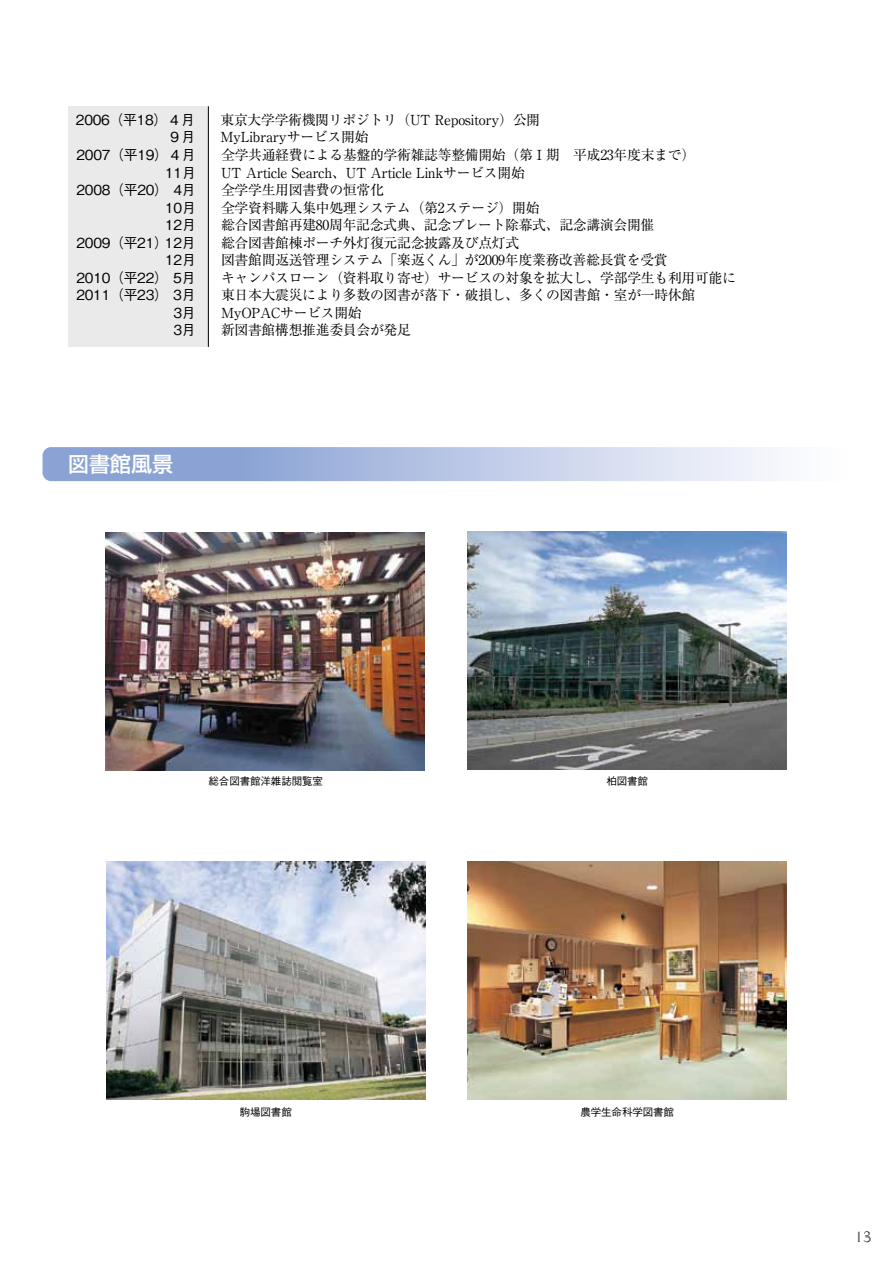
<style>
.page{position:relative;width:893px;height:1263px;background:#fff}
.page>*{position:absolute;margin:0;border:0;box-sizing:border-box;transform-origin:0 0}
.t1{font:500 21px "Shin Go Pro";color:#fff}
.t2{font:18px "Delphian";color:#000}
.t3{font:13.8px "Ryumin Pro";letter-spacing:-.02em;color:#000}
.t4{font:500 13.8px "Gothic BBB Pro";letter-spacing:-.02em;color:#000}
.t5{font:500 10.5px "Gothic BBB Pro";letter-spacing:-.01em;color:#000}
</style>
<div class="page">
<div style="left:68px;top:106px;width:140px;height:241px;background:#ebeaeb"></div>
<hr style="left:208px;top:106px;width:1px;height:241px;background:#000">
<svg style="left:43px;top:447px;width:737px;height:34px;background:#b3c3e3"></svg>
<img style="left:106px;top:861px;width:319px;height:238px">
<img style="left:468px;top:861px;width:319px;height:238px">
<img style="left:105px;top:532px;width:319px;height:239px">
<img style="left:468px;top:531px;width:319px;height:238px">
<p class="t4" style="left:76px;top:108px;width:121px">2006（平18）４月</p>
<p class="t3" style="left:220px;top:109px;width:321px">東京大学学術機関リポジトリ（UT Repository）公開</p>
<p class="t4" style="left:168px;top:126px;width:29px">９月</p>
<p class="t3" style="left:220px;top:126px;width:149px">MyLibraryサービス開始</p>
<p class="t4" style="left:77px;top:144px;width:121px">2007（平19）４月</p>
<p class="t3" style="left:221px;top:144px;width:475px">全学共通経費による基盤的学術雑誌等整備開始（第Ⅰ期　平成23年度末まで）</p>
<p class="t4" style="left:165px;top:161px;width:32px">11月</p>
<p class="t3" style="left:221px;top:162px;width:305px">UT Article Search、UT Article Linkサービス開始</p>
<p class="t4" style="left:77px;top:179px;width:121px">2008（平20） 4月</p>
<p class="t3" style="left:221px;top:179px;width:164px">全学学生用図書費の恒常化</p>
<p class="t4" style="left:165px;top:196px;width:32px">10月</p>
<p class="t3" style="left:221px;top:197px;width:320px">全学資料購入集中処理システム（第2ステージ）開始</p>
<p class="t4" style="left:165px;top:214px;width:32px">12月</p>
<p class="t3" style="left:221px;top:214px;width:435px">総合図書館再建80周年記念式典、記念プレート除幕式、記念講演会開催</p>
<p class="t4" style="left:76px;top:231px;width:121px">2009（平21） 12月</p>
<p class="t3" style="left:221px;top:232px;width:300px">総合図書館棟ポーチ外灯復元記念披露及び点灯式</p>
<p class="t4" style="left:165px;top:249px;width:32px">12月</p>
<p class="t3" style="left:221px;top:249px;width:448px">図書館間返送管理システム「楽返くん」が2009年度業務改善総長賞を受賞</p>
<p class="t4" style="left:76px;top:266px;width:121px">2010（平22） 5月</p>
<p class="t3" style="left:221px;top:267px;width:516px">キャンパスローン（資料取り寄せ）サービスの対象を拡大し、学部学生も利用可能に</p>
<p class="t4" style="left:76px;top:284px;width:121px">2011（平23） 3月</p>
<p class="t3" style="left:221px;top:284px;width:476px">東日本大震災により多数の図書が落下・破損し、多くの図書館・室が一時休館</p>
<p class="t4" style="left:174px;top:302px;width:24px">3月</p>
<p class="t3" style="left:221px;top:302px;width:142px">MyOPACサービス開始</p>
<p class="t4" style="left:174px;top:319px;width:24px">3月</p>
<p class="t3" style="left:221px;top:319px;width:191px">新図書館構想推進委員会が発足</p>
<h1 class="t1" style="left:68px;top:447px;width:106px">図書館風景</h1>
<p class="t5" style="left:209px;top:772px;width:116px">総合図書館洋雑誌閲覧室</p>
<p class="t5" style="left:606px;top:772px;width:43px">柏図書館</p>
<p class="t5" style="left:240px;top:1103px;width:54px">駒場図書館</p>
<p class="t5" style="left:580px;top:1103px;width:95px">農学生命科学図書館</p>
<h2 class="t2" style="left:855px;top:1226px;width:18px">13</h2>
</div>
